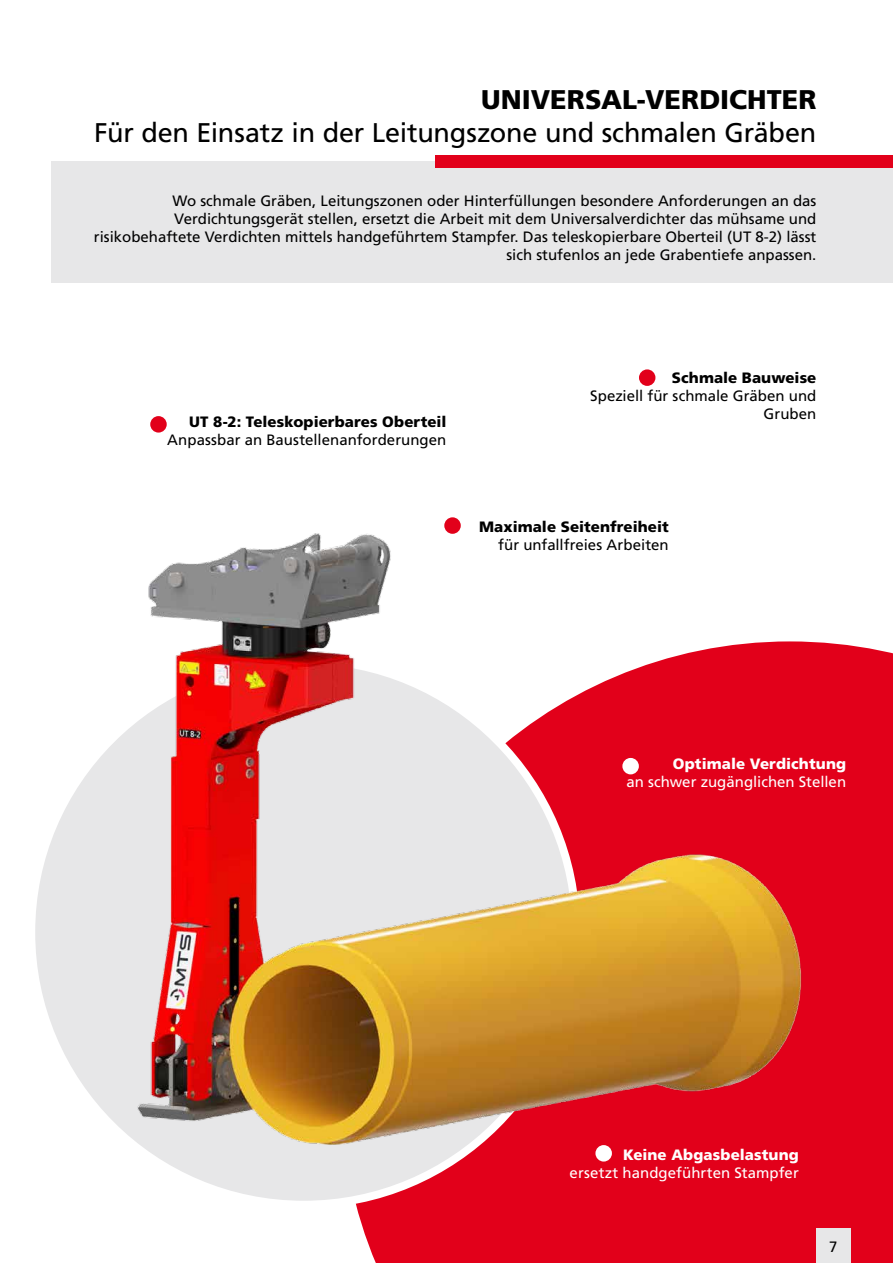
<style>
.page{position:relative;width:893px;height:1263px;background:#fff}
.page>*{position:absolute;margin:0;border:0;box-sizing:border-box;transform-origin:0 0}
.t1{font:27px "Frutiger LT Com";letter-spacing:-.005em;color:#000}
.t2{font:900 27px "Frutiger LT Com";color:#000}
.t3{font:15px/18px "Frutiger LT Com";color:#000;text-align:right}
.t4{font:900 15px "Frutiger LT Com";letter-spacing:.005em;color:#000}
.t5{font:15px "Frutiger LT Com";color:#fff}
.t6{font:900 15px "Frutiger LT Com";letter-spacing:.01em;color:#fff}
</style>
<div class="page">
<div style="left:51px;top:162px;width:842px;height:121px;background:#e7e7e8"></div>
<div style="left:356px;top:642px;width:537px;height:621px;background:#e2001a"></div>
<svg style="left:31px;top:660px;width:545px;height:545px;fill:#e7e7e8"></svg>
<div style="left:436px;top:155px;width:457px;height:13px;background:#e2001a"></div>
<div style="left:150px;top:416px;width:17px;height:17px;background:#e2001a;border-radius:50%"></div>
<div style="left:639px;top:369px;width:16px;height:17px;background:#e2001a;border-radius:50%"></div>
<img style="left:31px;top:517px;width:785px;height:648px">
<div style="left:816px;top:1229px;width:34px;height:34px;background:#e7e7e8"></div>
<h1 class="t2" style="left:481px;top:84px;width:337px">UNIVERSAL-VERDICHTER</h1>
<h1 class="t1" style="left:94px;top:116px;width:724px">Für den Einsatz in der Leitungszone und schmalen Gräben</h1>
<p class="t3" style="left:94px;top:192px;width:724px">Wo schmale Gräben, Leitungszonen oder Hinterfüllungen besondere Anforderungen an das Verdichtungsgerät stellen, ersetzt die Arbeit mit dem Universalverdichter das mühsame und risikobehaftete Verdichten mittels handgeführtem Stampfer. Das teleskopierbare Oberteil (UT 8-2) lässt sich stufenlos an jede Grabentiefe anpassen.</p>
<p class="t4" style="left:189px;top:413px;width:259px">UT 8-2: Teleskopierbares Oberteil</p>
<p class="t3" style="left:167px;top:431px;width:281px">Anpassbar an Baustellenanforderungen</p>
<p class="t4" style="left:672px;top:369px;width:146px">Schmale Bauweise</p>
<p class="t3" style="left:590px;top:387px;width:228px">Speziell für schmale Gräben und<br>Gruben</p>
<p class="t4" style="left:479px;top:518px;width:191px">Maximale Seitenfreiheit</p>
<p class="t3" style="left:498px;top:536px;width:172px">für unfallfreies Arbeiten</p>
<p class="t6" style="left:673px;top:755px;width:175px">Optimale Verdichtung</p>
<p class="t5" style="left:626px;top:773px;width:221px">an schwer zugänglichen Stellen</p>
<p class="t6" style="left:623px;top:1145px;width:177px">Keine Abgasbelastung</p>
<p class="t5" style="left:570px;top:1164px;width:231px">ersetzt handgeführten Stampfer</p>
<p class="t3" style="left:829px;top:1237px;width:10px">7</p>
</div>
